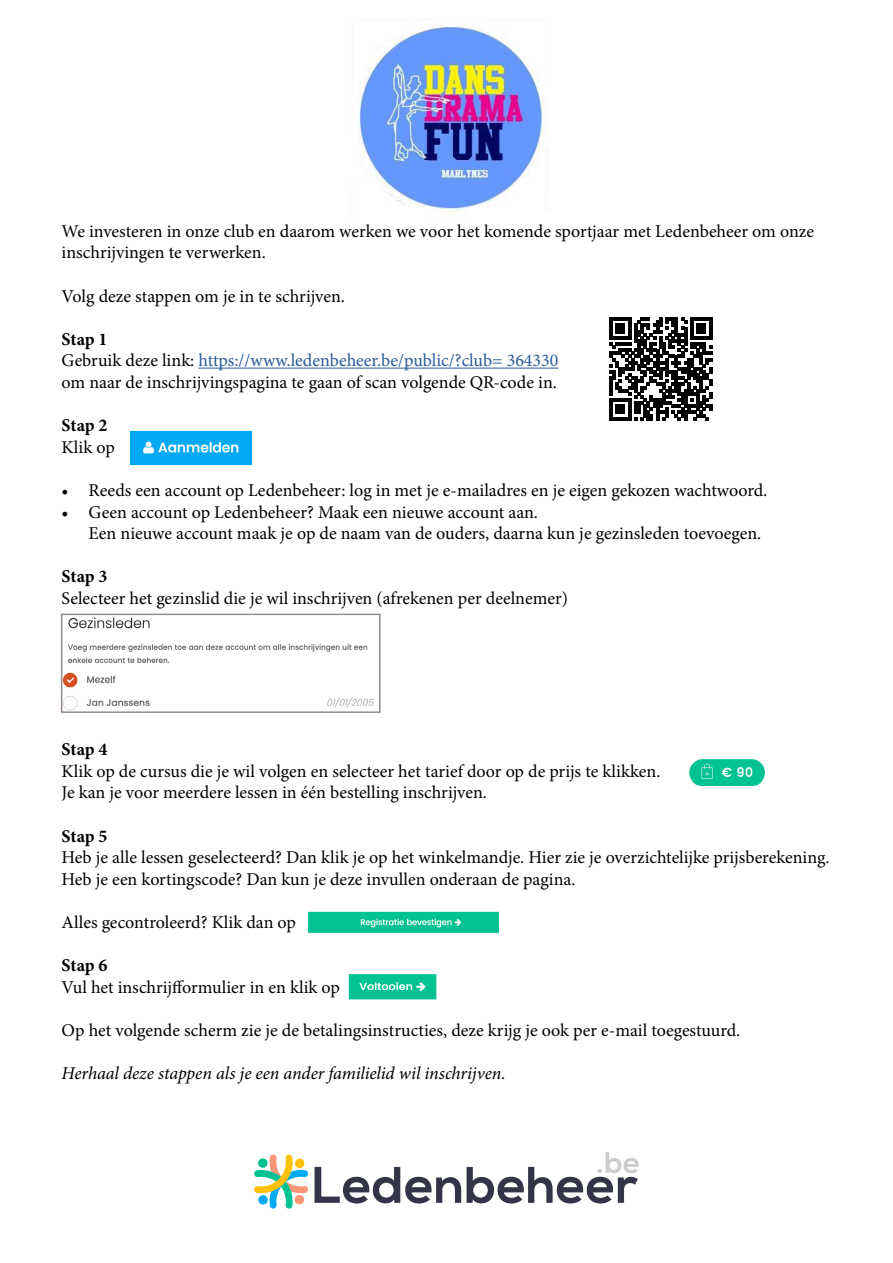
<style>
.page{position:relative;width:893px;height:1263px;background:#fff}
.page>*{position:absolute;margin:0;border:0;box-sizing:border-box;transform-origin:0 0}
.t1{font:18px/21.6px "Minion Pro";color:#000}
.t2{font:italic 18px "Minion Pro";letter-spacing:-.005em;color:#000}
.t3{font:700 18px "Minion Pro";letter-spacing:-.01em;color:#000}
.s1{font-weight:700}
.s2{color:#275b9b}
</style>
<div class="page">
<svg style="left:254px;top:1154px;width:54px;height:55px"></svg>
<svg style="left:314px;top:1167px;width:147px;height:36px"></svg>
<svg style="left:467px;top:1152px;width:172px;height:51px"></svg>
<img style="left:359px;top:27px;width:190px;height:187px">
<hr style="left:199px;top:368px;width:359px;height:1px;background:#275b9b">
<img style="left:129px;top:430px;width:124px;height:36px">
<img style="left:64px;top:617px;width:310px;height:93px">
<div style="left:61px;top:614px;width:320px;height:99px;border:2px solid #958b87"></div>
<svg style="left:609px;top:318px;width:103px;height:102px"></svg>
<img style="left:689px;top:759px;width:76px;height:28px">
<img style="left:308px;top:911px;width:191px;height:22px">
<img style="left:348px;top:974px;width:89px;height:26px">
<p class="t1" style="left:62px;top:220px;width:754px">We investeren in onze club en daarom werken we voor het komende sportjaar met Ledenbeheer om onze inschrijvingen te verwerken.</p>
<p class="t1" style="left:62px;top:285px;width:285px">Volg deze stappen om je in te schrijven.</p>
<p class="t1" style="left:62px;top:328px;width:498px"><span class="s1">Stap 1<br></span>Gebruik deze link: <span class="s2">https://www.ledenbeheer.be/public/?club= 364330 </span>om naar de inschrijvingspagina te gaan of scan volgende QR-code in.</p>
<p class="t3" style="left:62px;top:413px;width:47px">Stap 2</p>
<p class="t1" style="left:62px;top:436px;width:55px">Klik op</p>
<p class="t1" style="left:62px;top:479px;width:707px">• Reeds een account op Ledenbeheer: log in met je e-mailadres en je eigen gekozen wachtwoord.</p>
<p class="t1" style="left:89px;top:501px;width:674px;text-indent:-27px">• Geen account op Ledenbeheer? Maak een nieuwe account aan.<br>Een nieuwe account maak je op de naam van de ouders, daarna kun je gezinsleden toevoegen.</p>
<p class="t3" style="left:62px;top:564px;width:47px">Stap 3</p>
<p class="t1" style="left:62px;top:587px;width:508px">Selecteer het gezinslid die je wil inschrijven (afrekenen per deelnemer)</p>
<p class="t3" style="left:62px;top:737px;width:47px">Stap 4</p>
<p class="t1" style="left:62px;top:760px;width:600px">Klik op de cursus die je wil volgen en selecteer het tarief door op de prijs te klikken.<br>Je kan je voor meerdere lessen in één bestelling inschrijven.</p>
<p class="t3" style="left:62px;top:823px;width:47px">Stap 5</p>
<p class="t1" style="left:62px;top:847px;width:769px">Heb je alle lessen geselecteerd? Dan klik je op het winkelmandje. Hier zie je overzichtelijke prijsberekening.<br>Heb je een kortingscode? Dan kun je deze invullen onderaan de pagina.</p>
<p class="t1" style="left:62px;top:911px;width:236px">Alles gecontroleerd? Klik dan op</p>
<p class="t3" style="left:62px;top:953px;width:47px">Stap 6</p>
<p class="t1" style="left:62px;top:976px;width:280px">Vul het inschrijfformulier in en klik op</p>
<p class="t1" style="left:62px;top:1019px;width:680px">Op het volgende scherm zie je de betalingsinstructies, deze krijg je ook per e-mail toegestuurd.</p>
<p class="t2" style="left:62px;top:1061px;width:446px">Herhaal deze stappen als je een ander familielid wil inschrijven.</p>
</div>
